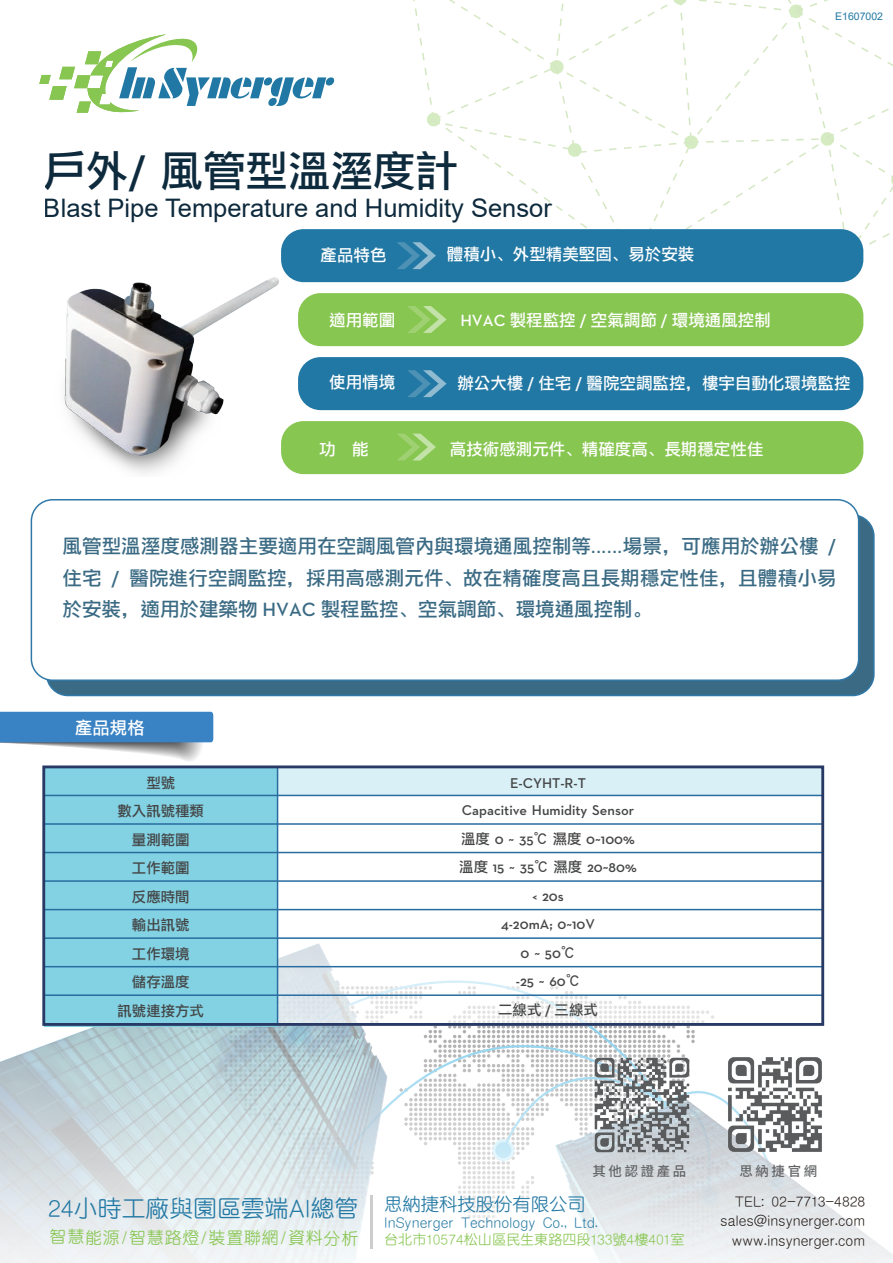
<style>
.page{position:relative;width:893px;height:1263px;background:#fff}
.page>*{position:absolute;margin:0;border:0;box-sizing:border-box;transform-origin:0 0}
.t1{font:42.45px "Li Hei Pro";color:#0e2a3d}
.t2{font:25.5px "Arial";color:#0e2a3d}
.t3{font:23.85px "Tensentype Jia Li Xi Yuan J";color:#2278a4}
.t4{font:19.5px/31.5px "Li Hei Pro";color:#3b6b84;text-align:justify}
.t5{font:18.3px "Tensentype Jia Li Xi Yuan J";color:#2278a4}
.t6{font:17.4px "Li Hei Pro";color:#fff}
.t7{font:16.95px "Tensentype Jia Li Xi Yuan J";letter-spacing:.045em;color:#88c652}
.t8{font:16.5px "Li Hei Pro";color:#fff}
.t9{font:14.4px/28.5px "Li Hei Pro";color:#444546;text-align:center}
.t10{font:14.1px/19.5px "Tensentype Jia Li Xi Yuan J";color:#201814;text-align:right}
.t11{font:14.1px "Tensentype Jia Li Xi Yuan J";color:#2278a4}
.t12{font:14.1px "Tensentype Jia Li Xi Yuan J";color:#88c652}
.t13{font:500 13.35px "Source Han Sans TW";letter-spacing:.2em;color:#616365}
.t14{font:10.5px "Arial";color:#2278a4}
</style>
<div class="page">
<svg style="left:0;top:880px;width:893px;height:383px"></svg>
<hr style="left:371px;top:1195px;width:2px;height:54px;background:#070304">
<img style="left:583px;top:1046px;width:117px;height:117px">
<img style="left:714px;top:1043px;width:123px;height:123px">
<div style="left:47px;top:515px;width:827px;height:180px;background:#3b6b84;border-radius:21px"></div>
<div style="left:31px;top:500px;width:828px;height:180px;background:#fff;border-radius:21px"></div>
<div style="left:31px;top:499px;width:828px;height:182px;border:2px solid #3078a8;border-radius:21px"></div>
<div style="left:281px;top:229px;width:582px;height:53px;background:#2278a4;border-radius:23px"></div>
<div style="left:298px;top:293px;width:565px;height:53px;background:#88c652;border-radius:23px"></div>
<div style="left:298px;top:357px;width:565px;height:53px;background:#2278a4;border-radius:23px"></div>
<div style="left:281px;top:421px;width:582px;height:53px;background:#88c652;border-radius:23px"></div>
<img style="left:0;top:742px;width:204px;height:19px">
<div style="left:0;top:712px;width:213px;height:30px;background:#3982c4"></div>
<svg style="left:397px;top:0;width:496px;height:269px"></svg>
<svg style="left:408px;top:306px;width:39px;height:27px"></svg>
<svg style="left:407px;top:370px;width:40px;height:27px"></svg>
<svg style="left:397px;top:434px;width:39px;height:26px"></svg>
<img style="left:64px;top:237px;width:245px;height:238px">
<svg style="left:278px;top:769px;width:542px;height:253px"></svg>
<div style="left:44px;top:767px;width:234px;height:259px;background:#82d2e3"></div>
<hr style="left:44px;top:966px;width:779px;height:1px;background:#296ca0">
<hr style="left:44px;top:937px;width:779px;height:2px;background:#296ca0">
<hr style="left:44px;top:909px;width:779px;height:1px;background:#296ca0">
<hr style="left:44px;top:880px;width:779px;height:2px;background:#296ca0">
<hr style="left:44px;top:852px;width:779px;height:1px;background:#296ca0">
<hr style="left:44px;top:823px;width:779px;height:2px;background:#296ca0">
<hr style="left:44px;top:795px;width:779px;height:1px;background:#296ca0">
<hr style="left:44px;top:994px;width:779px;height:2px;background:#296ca0">
<hr style="left:277px;top:767px;width:1px;height:257px;background:#296ca0">
<div style="left:42px;top:765px;width:782px;height:261px;border:3px solid #273964"></div>
<svg style="left:39px;top:34px;width:295px;height:79px"></svg>
<h1 class="t1" style="left:44px;top:150px;width:416px">戶外/ 風管型溫溼度計</h1>
<h2 class="t2" style="left:44px;top:190px;width:510px">Blast Pipe Temperature and Humidity Sensor</h2>
<p class="t8" style="left:321px;top:247px;width:67px">產品特色</p>
<p class="t8" style="left:447px;top:246px;width:249px">體積小、外型精美堅固、易於安裝</p>
<p class="t8" style="left:329px;top:311px;width:67px">適用範圍</p>
<p class="t8" style="left:460px;top:311px;width:312px">HVAC 製程監控 / 空氣調節 / 環境通風控制</p>
<p class="t14" style="left:835px;top:9px;width:49px">E1607002</p>
<p class="t8" style="left:329px;top:374px;width:67px">使用情境</p>
<p class="t8" style="left:457px;top:375px;width:395px">辦公大樓 / 住宅 / 醫院空調監控，樓宇自動化環境監控</p>
<p class="t8" style="left:319px;top:441px;width:51px">功 能</p>
<p class="t8" style="left:450px;top:441px;width:315px">高技術感測元件、精確度高、長期穩定性佳</p>
<h3 class="t4" style="left:63px;top:531px;width:775px">風管型溫溼度感測器主要適用在空調風管內與環境通風控制等……場景，可應用於辦公樓 /住宅 / 醫院進行空調監控，採用高感測元件、故在精確度高且長期穩定性佳，且體積小易於安裝，適用於建築物 HVAC 製程監控、空氣調節、環境通風控制。</h3>
<p class="t6" style="left:75px;top:719px;width:71px">產品規格</p>
<p class="t9" style="left:118px;top:769px;width:88px">型號<br>數入訊號種類量測範圍<br>工作範圍<br>反應時間<br>輸出訊號<br>工作環境<br>儲存溫度<br>訊號連接方式</p>
<p class="t9" style="left:459px;top:769px;width:179px">E-CYHT-R-T<br>Capacitive Humidity Sensor溫度 0 ~ 35℃ 濕度 0~100%溫度 15 ~ 35℃ 濕度 20~80% &lt; 20s<br>4-20mA; 0~10V<br>0 ~ 50℃<br>-25 ~ 60℃<br>二線式 / 三線式</p>
<p class="t13" style="left:592px;top:1163px;width:95px">其他認證產品</p>
<p class="t13" style="left:739px;top:1163px;width:79px">思納捷官網</p>
<p class="t5" style="left:384px;top:1192px;width:203px">思納捷科技股份有限公司</p>
<p class="t11" style="left:384px;top:1213px;width:216px">InSynerger Technology Co., Ltd.</p>
<p class="t12" style="left:384px;top:1230px;width:302px">台北市10574松山區民生東路四段133號4樓401室</p>
<p class="t10" style="left:721px;top:1191px;width:146px">TEL: 02-7713-4828 sales@insynerger.com</p>
<h3 class="t3" style="left:48px;top:1192px;width:312px">24小時工廠與園區雲端AI總管</h3>
<p class="t7" style="left:50px;top:1226px;width:310px">智慧能源/智慧路燈/裝置聯網/資料分析</p>
<p class="t10" style="left:732px;top:1230px;width:135px">www.insynerger.com</p>
</div>
